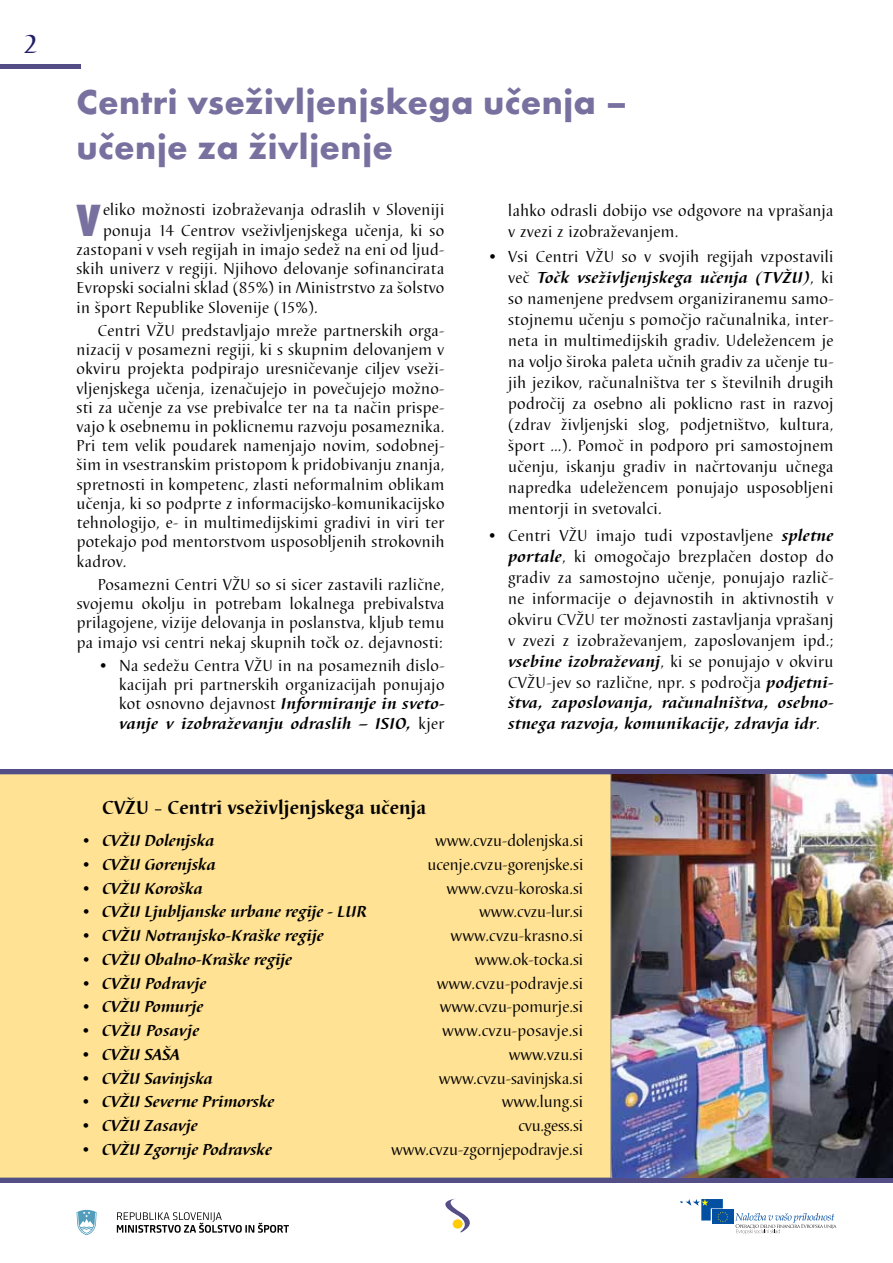
<style>
.page{position:relative;width:893px;height:1263px;background:#fff}
.page>*{position:absolute;margin:0;border:0;box-sizing:border-box;transform-origin:0 0}
.t1{font:46.8px "Futura TEE Extr Bold Cond";color:#78719f}
.t2{font:700 36px/45px "Futura TEE";letter-spacing:.01em;color:#78719f}
.t3{font:500 27px "Barbedor TEE";color:#221e67}
.t4{font:700 19.5px "Barbedor TEE";letter-spacing:.01em;color:#000}
.t5{font:16.5px/21px "Barbedor TEE";letter-spacing:.02em;color:#000;text-align:justify}
.t6{font:italic 700 16.5px "Barbedor TEE";color:#000}
.t7{font:16.5px "Barbedor TEE";color:#000}
.t8{font:italic 700 16.5px/21px "Barbedor TEE";letter-spacing:.02em;color:#000}
.t9{font:16.5px "Barbedor TEE";letter-spacing:-.01em;color:#000}
.s1{font-weight:700;font-style:italic}
.s2{font-weight:400;font-style:normal}
.s3{font-family:"Franklin Got Itc TEE";font-weight:400;font-size:16.5px}
.s4{font-family:"Franklin Got Itc TEE";font-weight:400;font-style:normal}
</style>
<div class="page">
<svg style="left:445px;top:1198px;width:25px;height:34px"></svg>
<div style="left:453px;top:1219px;width:10px;height:9px;background:#ffcb05;border-radius:50%"></div>
<div style="left:712px;top:1210px;width:22px;height:14px;background:#034fa1"></div>
<svg style="left:680px;top:1199px;width:48px;height:23px"></svg>
<svg style="left:735px;top:1213px;width:102px;height:21px"></svg>
<svg style="left:117px;top:1212px;width:172px;height:21px"></svg>
<svg style="left:77px;top:1210px;width:20px;height:25px"></svg>
<img style="left:611px;top:774px;width:282px;height:404px">
<div style="left:0;top:774px;width:611px;height:404px;background:#ffe293"></div>
<div style="left:0;top:769px;width:893px;height:5px;background:#544e86"></div>
<hr style="left:0;top:1178px;width:893px;height:4px;background:#544e86">
<hr style="left:0;top:64px;width:81px;height:4px;background:#544e86">
<h3 class="t3" style="left:24px;top:28px;width:16px">2</h3>
<h2 class="t2" style="left:77px;top:78px;width:552px">Centri vseživljenjskega učenja – učenje za življenje</h2>
<h1 class="t1" style="left:77px;top:194px;width:26px">V</h1>
<p class="t5" style="left:103px;top:200px;width:343px">eliko možnosti izobraževanja odraslih v Sloveniji</p>
<p class="t5" style="left:103px;top:220px;width:343px">ponuja 14 Centrov vseživljenjskega učenja, ki so</p>
<p class="t5" style="left:77px;top:239px;width:369px">zastopani v vseh regijah in imajo sedež na eni od ljud-</p>
<p class="t5" style="left:77px;top:259px;width:369px">skih univerz v regiji. Njihovo delovanje sofinancirata</p>
<p class="t5" style="left:77px;top:278px;width:369px">Evropski socialni sklad (85%) in Ministrstvo za šolstvo</p>
<p class="t5" style="left:77px;top:297px;width:243px">in šport Republike Slovenije (15%).</p>
<p class="t5" style="left:77px;top:321px;width:369px;line-height:19.2px;text-indent:21px">Centri VŽU predstavljajo mreže partnerskih orga&shy;nizacij v posamezni regiji, ki s skupnim delovanjem v okviru projekta podpirajo uresničevanje ciljev vseži&shy;vljenjskega učenja, izenačujejo in povečujejo možno&shy;sti za učenje za vse prebivalce ter na ta način prispe&shy;vajo k osebnemu in poklicnemu razvoju posameznika.<br>Pri tem velik poudarek namenjajo novim, sodobnej&shy;šim in vsestranskim pristopom k pridobivanju znanja, spretnosti in kompetenc, zlasti neformalnim oblikam učenja, ki so podprte z informacijsko-komunikacijsko tehnologijo, e- in multimedijskimi gradivi in viri ter potekajo pod mentorstvom usposobljenih strokovnih kadrov.</p>
<p class="t5" style="left:77px;top:575px;width:369px;line-height:19.2px;text-indent:21px">Posamezni Centri VŽU so si sicer zastavili različne, svojemu okolju in potrebam lokalnega prebivalstva prilagojene, vizije delovanja in poslanstva, kljub temu pa imajo vsi centri nekaj skupnih točk oz. dejavnosti:</p>
<p class="t5" style="left:119px;top:656px;width:327px;line-height:19.2px;text-indent:-21px">• Na sedežu Centra VŽU in na posameznih dislo&shy;kacijah pri partnerskih organizacijah ponujajo kot osnovno dejavnost <span class="s1">Informiranje in sveto&shy;vanje v izobraževanju odraslih – ISIO,</span> kjer</p>
<p class="t5" style="left:508px;top:200px;width:327px">lahko odrasli dobijo vse odgovore na vprašanja v zvezi z izobraževanjem.</p>
<p class="t5" style="left:508px;top:246px;width:327px;text-indent:-21px">• Vsi Centri VŽU so v svojih regijah vzpostavili več <span class="s1">Točk vseživljenjskega učenja (TVŽU)</span>, ki so namenjene predvsem organiziranemu samo&shy;stojnemu učenju s pomočjo računalnika, inter&shy;neta in multimedijskih gradiv. Udeležencem je na voljo široka paleta učnih gradiv za učenje tu&shy;jih jezikov, računalništva ter s številnih drugih področij za osebno ali poklicno rast in razvoj (zdrav življenjski slog, podjetništvo, kultura, šport …). Pomoč in podporo pri samostojnem učenju, iskanju gradiv in načrtovanju učnega napredka udeležencem ponujajo usposobljeni mentorji in svetovalci.</p>
<p class="t5" style="left:508px;top:526px;width:327px;text-indent:-21px">• Centri VŽU imajo tudi vzpostavljene <span class="s1">spletne portale</span>, ki omogočajo brezplačen dostop do gradiv za samostojno učenje, ponujajo različ&shy;ne informacije o dejavnostih in aktivnostih v okviru CVŽU ter možnosti zastavljanja vprašanj v zvezi z izobraževanjem, zaposlovanjem ipd.; <span class="s1">vsebine izobraževanj</span>, ki se ponujajo v okviru CVŽU-jev so različne, npr. s področja <span class="s1">podjetni-</span></p>
<p class="t8" style="left:508px;top:692px;width:327px">štva, zaposlovanja, računalništva, osebno&shy;stnega razvoja, komunikacije, zdravja idr<span class="s2">.</span></p>
<p class="t4" style="left:102px;top:796px;width:326px">CVŽU <span class="s3">–</span> Centri vseživljenjskega učenja</p>
<p class="t6" style="left:81px;top:831px;width:135px"><span class="s4">•</span> CVŽU Dolenjska</p>
<p class="t7" style="left:435px;top:831px;width:150px">www.cvzu-dolenjska.si</p>
<p class="t6" style="left:81px;top:855px;width:136px"><span class="s4">•</span> CVŽU Gorenjska</p>
<p class="t7" style="left:427px;top:855px;width:157px">ucenje.cvzu-gorenjske.si</p>
<p class="t6" style="left:81px;top:878px;width:124px"><span class="s4">•</span> CVŽU Koroška</p>
<p class="t7" style="left:447px;top:879px;width:138px">www.cvzu-koroska.si</p>
<p class="t6" style="left:81px;top:902px;width:288px"><span class="s4">•</span> CVŽU Ljubljanske urbane regije - LUR</p>
<p class="t7" style="left:479px;top:902px;width:106px">www.cvzu-lur.si</p>
<p class="t6" style="left:81px;top:926px;width:245px"><span class="s4">•</span> CVŽU Notranjsko-Kraške regije</p>
<p class="t5" style="left:451px;top:925px;width:134px">www.cvzu-krasno.si</p>
<p class="t6" style="left:81px;top:950px;width:213px"><span class="s4">•</span> CVŽU Obalno-Kraške regije</p>
<p class="t7" style="left:475px;top:950px;width:110px">www.ok-tocka.si</p>
<p class="t6" style="left:81px;top:974px;width:127px"><span class="s4">•</span> CVŽU Podravje</p>
<p class="t5" style="left:437px;top:973px;width:148px">www.cvzu-podravje.si</p>
<p class="t6" style="left:81px;top:997px;width:124px"><span class="s4">•</span> CVŽU Pomurje</p>
<p class="t7" style="left:440px;top:997px;width:145px">www.cvzu-pomurje.si</p>
<p class="t8" style="left:81px;top:1020px;width:120px"><span class="s4">•</span> CVŽU Posavje</p>
<p class="t5" style="left:442px;top:1021px;width:142px">www.cvzu-posavje.si</p>
<p class="t6" style="left:81px;top:1045px;width:101px"><span class="s4">•</span> CVŽU SAŠA</p>
<p class="t5" style="left:509px;top:1044px;width:76px">www.vzu.si</p>
<p class="t6" style="left:81px;top:1069px;width:134px"><span class="s4">•</span> CVŽU Savinjska</p>
<p class="t7" style="left:439px;top:1069px;width:146px">www.cvzu-savinjska.si</p>
<p class="t6" style="left:81px;top:1092px;width:195px"><span class="s4">•</span> CVŽU Severne Primorske</p>
<p class="t7" style="left:502px;top:1092px;width:83px">www.lung.si</p>
<p class="t6" style="left:81px;top:1116px;width:119px"><span class="s4">•</span> CVŽU Zasavje</p>
<p class="t9" style="left:518px;top:1116px;width:66px">cvu.gess.si</p>
<p class="t6" style="left:81px;top:1140px;width:193px"><span class="s4">•</span> CVŽU Zgornje Podravske</p>
<p class="t7" style="left:391px;top:1140px;width:194px">www.cvzu-zgornjepodravje.si</p>
</div>
